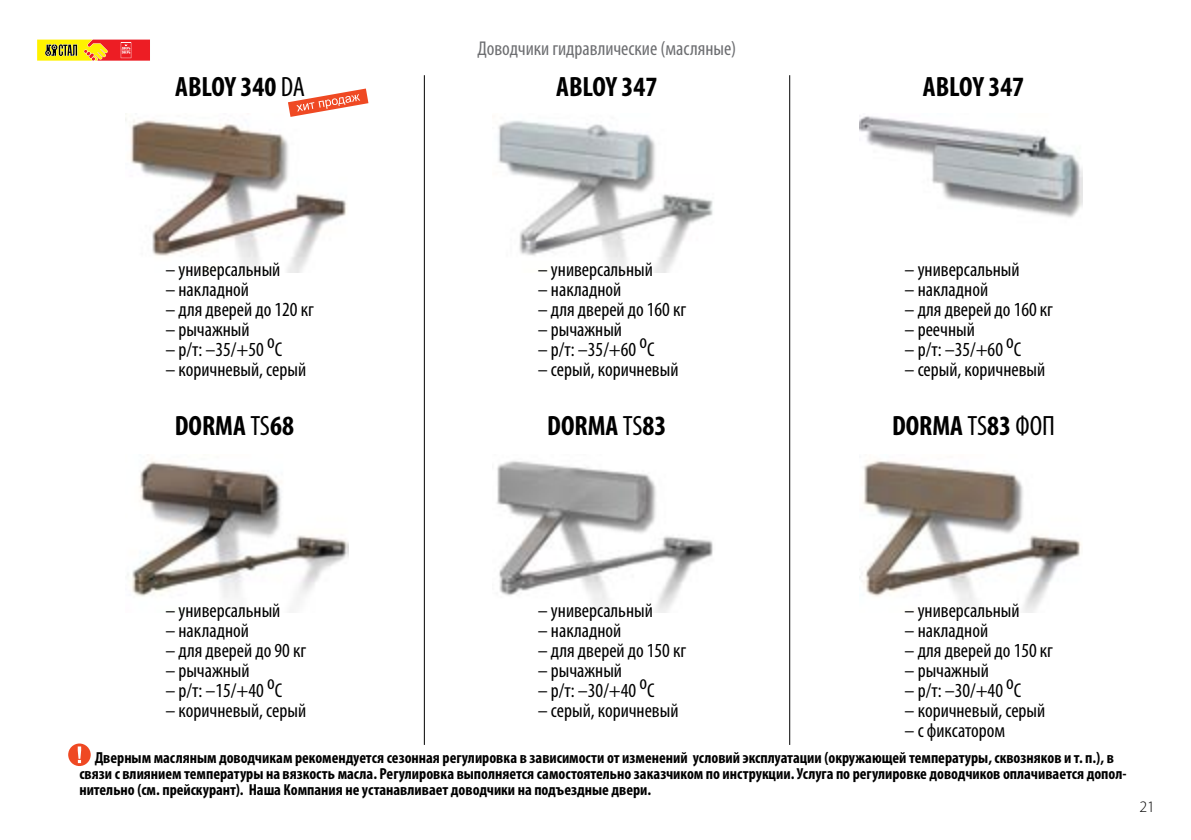
<style>
.page{position:relative;width:1191px;height:840px;background:#fff}
.page>*{position:absolute;margin:0;border:0;box-sizing:border-box;transform-origin:0 0}
.t1{font:700 condensed 28px "Myriad Pro";color:#000}
.t2{font:condensed 20px "Myriad Pro";color:#000}
.t3{font:condensed 20px "Myriad Pro";color:#6d6e71}
.t4{font:700 condensed 16px/16px "Myriad Pro";color:#000}
.t5{font:300 16px "Myriad Pro";color:#000}
.s1{font-weight:400}
</style>
<div class="page">
<img style="left:498px;top:120px;width:215px;height:152px">
<img style="left:859px;top:115px;width:223px;height:103px">
<img style="left:126px;top:119px;width:221px;height:153px">
<img style="left:132px;top:459px;width:217px;height:142px">
<img style="left:497px;top:461px;width:216px;height:151px">
<img style="left:859px;top:460px;width:222px;height:152px">
<hr style="left:424px;top:75px;width:1px;height:669px;background:#000">
<hr style="left:789px;top:75px;width:1px;height:669px;background:#000">
<svg style="left:288px;top:88px;width:80px;height:29px"></svg>
<div style="left:68px;top:743px;width:23px;height:22px;background:#ef4923;border-radius:50%"></div>
<svg style="left:78px;top:746px;width:3px;height:16px"></svg>
<svg style="left:37px;top:40px;width:113px;height:21px"></svg>
<p class="t3" style="left:477px;top:36px;width:260px">Доводчики гидравлические (масляные)</p>
<h1 class="t1" style="left:175px;top:69px;width:131px">ABLOY 340 <span class="s1">DA</span></h1>
<h1 class="t1" style="left:556px;top:69px;width:103px">ABLOY 347</h1>
<h1 class="t1" style="left:923px;top:69px;width:103px">ABLOY 347</h1>
<p class="t2" style="left:165px;top:257px;width:116px">– универсальный</p>
<p class="t2" style="left:165px;top:277px;width:85px">– накладной</p>
<p class="t2" style="left:165px;top:297px;width:150px">– для дверей до 120 кг</p>
<p class="t2" style="left:165px;top:317px;width:86px">– рычажный</p>
<p class="t2" style="left:165px;top:337px;width:118px">– р/т: –35/+50 оС</p>
<p class="t2" style="left:165px;top:357px;width:142px">– коричневый, серый</p>
<p class="t2" style="left:538px;top:257px;width:116px">– универсальный</p>
<p class="t2" style="left:538px;top:277px;width:85px">– накладной</p>
<p class="t2" style="left:538px;top:297px;width:150px">– для дверей до 160 кг</p>
<p class="t2" style="left:538px;top:317px;width:86px">– рычажный</p>
<p class="t2" style="left:538px;top:337px;width:118px">– р/т: –35/+60 оС</p>
<p class="t2" style="left:538px;top:357px;width:142px">– серый, коричневый</p>
<p class="t2" style="left:904px;top:257px;width:116px">– универсальный</p>
<p class="t2" style="left:904px;top:277px;width:85px">– накладной</p>
<p class="t2" style="left:904px;top:297px;width:150px">– для дверей до 160 кг</p>
<p class="t2" style="left:904px;top:317px;width:72px">– реечный</p>
<p class="t2" style="left:904px;top:337px;width:118px">– р/т: –35/+60 оС</p>
<p class="t2" style="left:904px;top:357px;width:142px">– серый, коричневый</p>
<h1 class="t1" style="left:175px;top:408px;width:120px">DORMA <span class="s1">TS</span>68</h1>
<h1 class="t1" style="left:547px;top:408px;width:120px">DORMA <span class="s1">TS</span>83</h1>
<h1 class="t1" style="left:892px;top:408px;width:164px">DORMA <span class="s1">TS</span>83 <span class="s1">ФОП</span></h1>
<p class="t2" style="left:165px;top:597px;width:116px">– универсальный</p>
<p class="t2" style="left:165px;top:617px;width:85px">– накладной</p>
<p class="t2" style="left:165px;top:637px;width:142px">– для дверей до 90 кг</p>
<p class="t2" style="left:165px;top:657px;width:86px">– рычажный</p>
<p class="t2" style="left:165px;top:677px;width:118px">– р/т: –15/+40 оС</p>
<p class="t2" style="left:165px;top:697px;width:142px">– коричневый, серый</p>
<p class="t2" style="left:538px;top:597px;width:116px">– универсальный</p>
<p class="t2" style="left:538px;top:617px;width:85px">– накладной</p>
<p class="t2" style="left:538px;top:637px;width:150px">– для дверей до 150 кг</p>
<p class="t2" style="left:538px;top:657px;width:86px">– рычажный</p>
<p class="t2" style="left:538px;top:677px;width:118px">– р/т: –30/+40 оС</p>
<p class="t2" style="left:538px;top:697px;width:142px">– серый, коричневый</p>
<p class="t2" style="left:904px;top:597px;width:116px">– универсальный</p>
<p class="t2" style="left:904px;top:617px;width:85px">– накладной</p>
<p class="t2" style="left:904px;top:637px;width:150px">– для дверей до 150 кг</p>
<p class="t2" style="left:904px;top:657px;width:86px">– рычажный</p>
<p class="t2" style="left:904px;top:677px;width:118px">– р/т: –30/+40 оС</p>
<p class="t2" style="left:904px;top:697px;width:142px">– коричневый, серый</p>
<p class="t2" style="left:904px;top:717px;width:102px">– с фиксатором</p>
<p class="t4" style="left:79px;top:748px;width:1048px;text-indent:15px">Дверным масляным доводчикам рекомендуется сезонная регулировка в зависимости от изменений условий эксплуатации (окружающей температуры, сквозняков и т. п.), в связи с влиянием температуры на вязкость масла. Регулировка выполняется самостоятельно заказчиком по инструкции. Услуга по регулировке доводчиков оплачивается допол&shy;нительно (см. прейскурант). Наша Компания не устанавливает доводчики на подъездные двери.</p>
<p class="t5" style="left:1139px;top:796px;width:17px">21</p>
</div>
